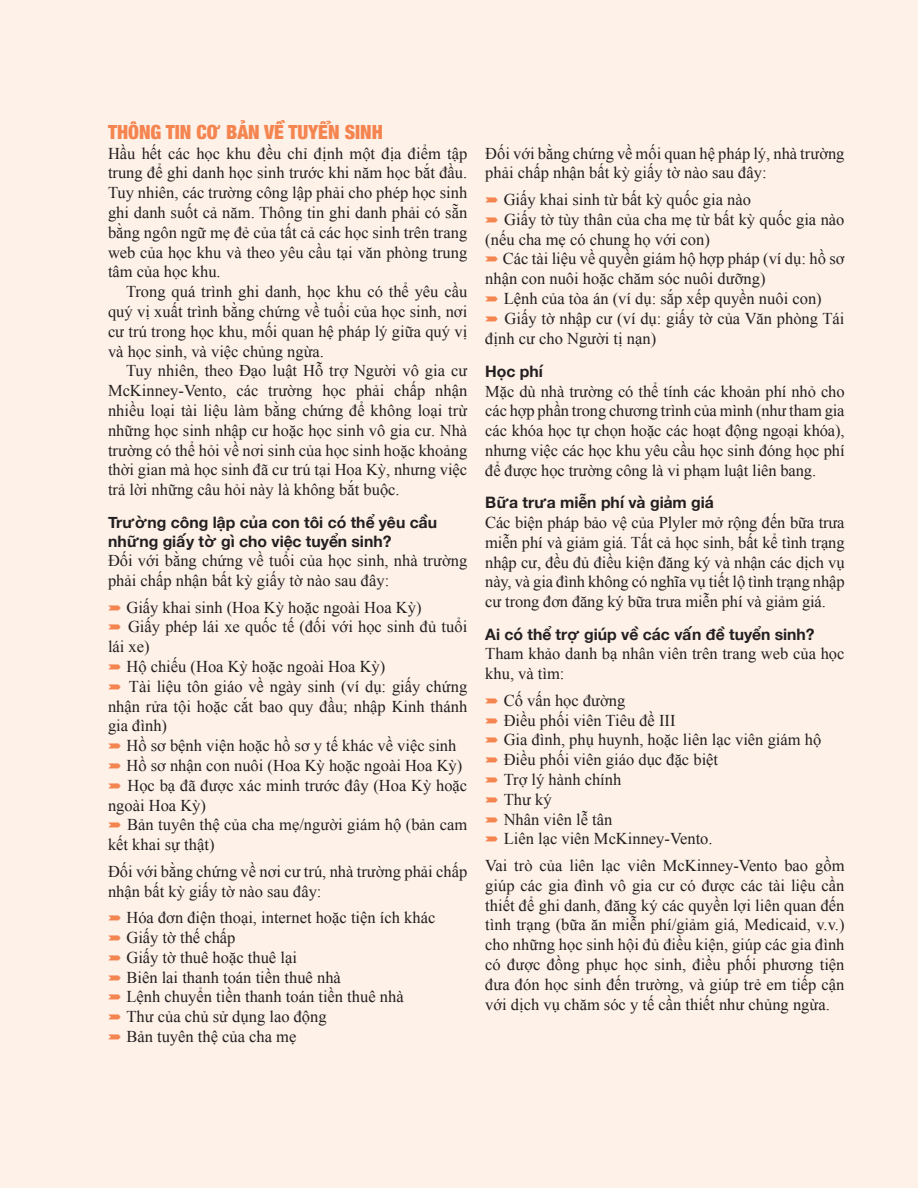
<style>
.page{position:relative;width:918px;height:1188px;background:#fef1e8}
.page>*{position:absolute;margin:0;border:0;box-sizing:border-box;transform-origin:0 0}
.t1{font:900 condensed 19.5px "Helvetica Neue";color:#f48550}
.t2{font:16.5px/19.8px "Times New Roman";color:#231f20}
.t3{font:700 15.75px/18.9px "Helvetica Neue";color:#231f20}
.s1{font-family:"Mercury Text G2";color:#f48550}
</style>
<div class="page">
<p class="t1" style="left:108px;top:116px;width:276px">THÔNG TIN CƠ BẢN VỀ TUYỂN SINH</p>
<p class="t2" style="left:108px;top:143px;width:361px;text-align:justify">Hầu hết các học khu đều chỉ định một địa điểm tập trung để ghi danh học sinh trước khi năm học bắt đầu.<br>Tuy nhiên, các trường công lập phải cho phép học sinh ghi danh suốt cả năm. Thông tin ghi danh phải có sẵn bằng ngôn ngữ mẹ đẻ của tất cả các học sinh trên trang web của học khu và theo yêu cầu tại văn phòng trung tâm của học khu.</p>
<p class="t2" style="left:108px;top:282px;width:361px;text-align:justify;text-indent:18px">Trong quá trình ghi danh, học khu có thể yêu cầu quý vị xuất trình bằng chứng về tuổi của học sinh, nơi cư trú trong học khu, mối quan hệ pháp lý giữa quý vị và học sinh, và việc chủng ngừa.</p>
<p class="t2" style="left:108px;top:361px;width:361px;text-align:justify;text-indent:18px">Tuy nhiên, theo Đạo luật Hỗ trợ Người vô gia cư McKinney-Vento, các trường học phải chấp nhận nhiều loại tài liệu làm bằng chứng để không loại trừ những học sinh nhập cư hoặc học sinh vô gia cư. Nhà trường có thể hỏi về nơi sinh của học sinh hoặc khoảng thời gian mà học sinh đã cư trú tại Hoa Kỳ, nhưng việc trả lời những câu hỏi này là không bắt buộc.</p>
<p class="t3" style="left:108px;top:513px;width:331px">Trường công lập của con tôi có thể yêu cầu những giấy tờ gì cho việc tuyển sinh?</p>
<p class="t2" style="left:108px;top:551px;width:361px">Đối với bằng chứng về tuổi của học sinh, nhà trường phải chấp nhận bất kỳ giấy tờ nào sau đây:</p>
<p class="t2" style="left:108px;top:597px;width:315px"><span class="s1">•</span> Giấy khai sinh (Hoa Kỳ hoặc ngoài Hoa Kỳ)</p>
<p class="t2" style="left:108px;top:617px;width:361px"><span class="s1">•</span> Giấy phép lái xe quốc tế (đối với học sinh đủ tuổi lái xe)</p>
<p class="t2" style="left:108px;top:656px;width:279px"><span class="s1">•</span> Hộ chiếu (Hoa Kỳ hoặc ngoài Hoa Kỳ)</p>
<p class="t2" style="left:108px;top:676px;width:361px;text-align:justify"><span class="s1">•</span> Tài liệu tôn giáo về ngày sinh (ví dụ: giấy chứng nhận rửa tội hoặc cắt bao quy đầu; nhập Kinh thánh gia đình)</p>
<p class="t2" style="left:108px;top:736px;width:350px"><span class="s1">•</span> Hồ sơ bệnh viện hoặc hồ sơ y tế khác về việc sinh</p>
<p class="t2" style="left:108px;top:755px;width:356px"><span class="s1">•</span> Hồ sơ nhận con nuôi (Hoa Kỳ hoặc ngoài Hoa Kỳ)</p>
<p class="t2" style="left:108px;top:775px;width:361px"><span class="s1">•</span> Học bạ đã được xác minh trước đây (Hoa Kỳ hoặc ngoài Hoa Kỳ)</p>
<p class="t2" style="left:108px;top:815px;width:361px"><span class="s1">•</span> Bản tuyên thệ của cha mẹ/người giám hộ (bản cam kết khai sự thật)</p>
<p class="t2" style="left:108px;top:861px;width:361px">Đối với bằng chứng về nơi cư trú, nhà trường phải chấp nhận bất kỳ giấy tờ nào sau đây:</p>
<p class="t2" style="left:108px;top:908px;width:329px"><span class="s1">•</span> Hóa đơn điện thoại, internet hoặc tiện ích khác</p>
<p class="t2" style="left:108px;top:927px;width:129px"><span class="s1">•</span> Giấy tờ thế chấp</p>
<p class="t2" style="left:108px;top:947px;width:190px"><span class="s1">•</span> Giấy tờ thuê hoặc thuê lại</p>
<p class="t2" style="left:108px;top:967px;width:234px"><span class="s1">•</span> Biên lai thanh toán tiền thuê nhà</p>
<p class="t2" style="left:108px;top:987px;width:297px"><span class="s1">•</span> Lệnh chuyển tiền thanh toán tiền thuê nhà</p>
<p class="t2" style="left:108px;top:1007px;width:220px"><span class="s1">•</span> Thư của chủ sử dụng lao động</p>
<p class="t2" style="left:108px;top:1026px;width:190px"><span class="s1">•</span> Bản tuyên thệ của cha mẹ</p>
<p class="t2" style="left:485px;top:143px;width:361px">Đối với bằng chứng về mối quan hệ pháp lý, nhà trường phải chấp nhận bất kỳ giấy tờ nào sau đây:</p>
<p class="t2" style="left:485px;top:189px;width:267px"><span class="s1">•</span> Giấy khai sinh từ bất kỳ quốc gia nào</p>
<p class="t2" style="left:485px;top:209px;width:361px"><span class="s1">•</span> Giấy tờ tùy thân của cha mẹ từ bất kỳ quốc gia nào (nếu cha mẹ có chung họ với con)</p>
<p class="t2" style="left:485px;top:249px;width:361px"><span class="s1">•</span> Các tài liệu về quyền giám hộ hợp pháp (ví dụ: hồ sơ nhận con nuôi hoặc chăm sóc nuôi dưỡng)</p>
<p class="t2" style="left:485px;top:288px;width:338px"><span class="s1">•</span> Lệnh của tòa án (ví dụ: sắp xếp quyền nuôi con)</p>
<p class="t2" style="left:485px;top:308px;width:361px"><span class="s1">•</span> Giấy tờ nhập cư (ví dụ: giấy tờ của Văn phòng Tái định cư cho Người tị nạn)</p>
<p class="t3" style="left:485px;top:362px;width:59px">Học phí</p>
<p class="t2" style="left:485px;top:381px;width:361px;text-align:justify">Mặc dù nhà trường có thể tính các khoản phí nhỏ cho các hợp phần trong chương trình của mình (như tham gia các khóa học tự chọn hoặc các hoạt động ngoại khóa), nhưng việc các học khu yêu cầu học sinh đóng học phí để được học trường công là vi phạm luật liên bang.</p>
<p class="t3" style="left:485px;top:494px;width:230px">Bữa trưa miễn phí và giảm giá</p>
<p class="t2" style="left:485px;top:512px;width:361px;text-align:justify">Các biện pháp bảo vệ của Plyler mở rộng đến bữa trưa miễn phí và giảm giá. Tất cả học sinh, bất kể tình trạng nhập cư, đều đủ điều kiện đăng ký và nhận các dịch vụ này, và gia đình không có nghĩa vụ tiết lộ tình trạng nhập cư trong đơn đăng ký bữa trưa miễn phí và giảm giá.</p>
<p class="t3" style="left:485px;top:625px;width:331px">Ai có thể trợ giúp về các vấn đề tuyển sinh?</p>
<p class="t2" style="left:485px;top:644px;width:361px">Tham khảo danh bạ nhân viên trên trang web của học khu, và tìm:</p>
<p class="t2" style="left:485px;top:690px;width:142px"><span class="s1">•</span> Cố vấn học đường</p>
<p class="t2" style="left:485px;top:710px;width:192px"><span class="s1">•</span> Điều phối viên Tiêu đề III</p>
<p class="t2" style="left:485px;top:730px;width:338px"><span class="s1">•</span> Gia đình, phụ huynh, hoặc liên lạc viên giám hộ</p>
<p class="t2" style="left:485px;top:750px;width:234px"><span class="s1">•</span> Điều phối viên giáo dục đặc biệt</p>
<p class="t2" style="left:485px;top:769px;width:138px"><span class="s1">•</span> Trợ lý hành chính</p>
<p class="t2" style="left:485px;top:789px;width:68px"><span class="s1">•</span> Thư ký</p>
<p class="t2" style="left:485px;top:809px;width:129px"><span class="s1">•</span> Nhân viên lễ tân</p>
<p class="t2" style="left:485px;top:829px;width:229px"><span class="s1">•</span> Liên lạc viên McKinney-Vento.</p>
<p class="t2" style="left:485px;top:855px;width:361px;text-align:justify">Vai trò của liên lạc viên McKinney-Vento bao gồm giúp các gia đình vô gia cư có được các tài liệu cần thiết để ghi danh, đăng ký các quyền lợi liên quan đến tình trạng (bữa ăn miễn phí/giảm giá, Medicaid, v.v.) cho những học sinh hội đủ điều kiện, giúp các gia đình có được đồng phục học sinh, điều phối phương tiện đưa đón học sinh đến trường, và giúp trẻ em tiếp cận với dịch vụ chăm sóc y tế cần thiết như chủng ngừa.</p>
</div>
